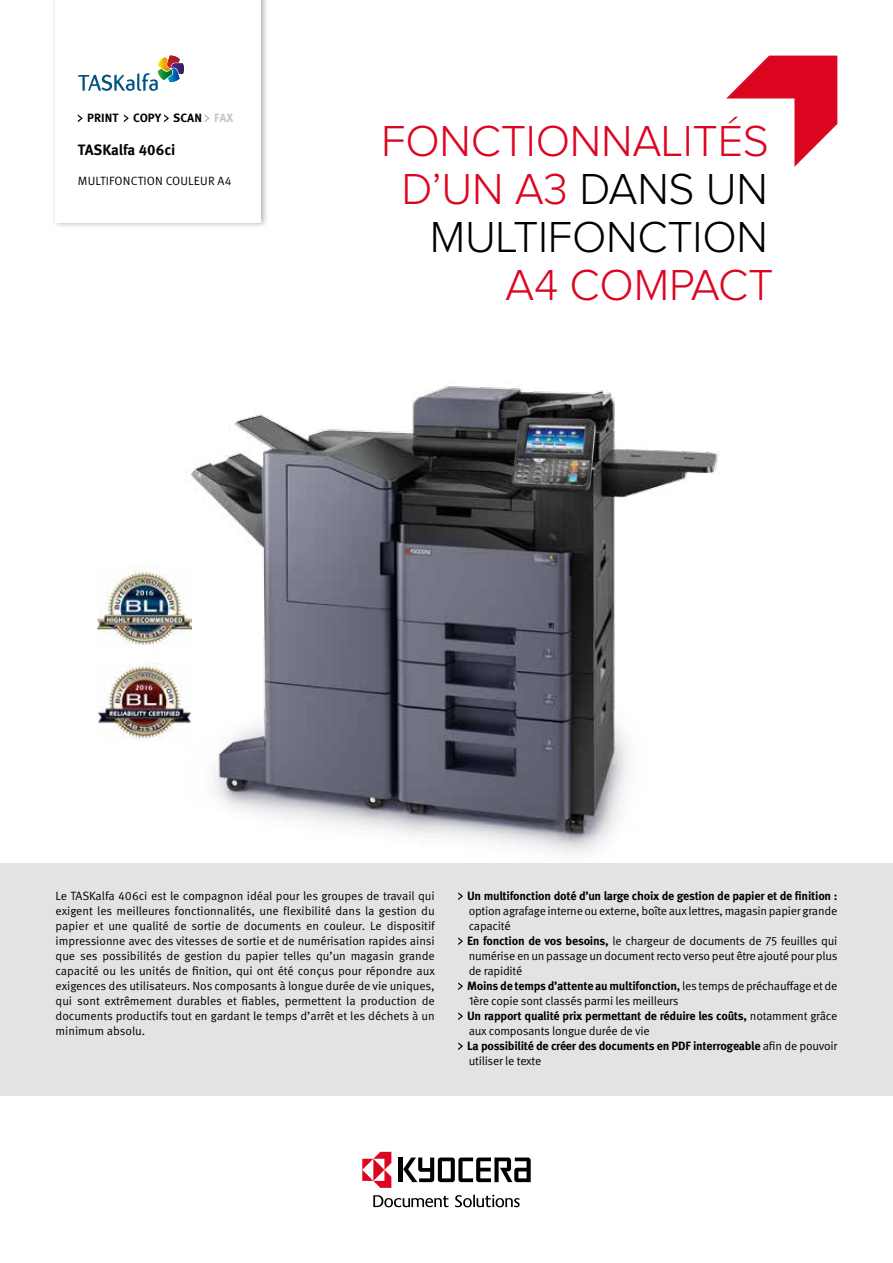
<style>
.page{position:relative;width:893px;height:1263px;background:#fff}
.page>*{position:absolute;margin:0;border:0;box-sizing:border-box;transform-origin:0 0}
.t1{font:300 45px/48px "Proxima Nova";letter-spacing:-.005em;color:#dc0621;text-align:right}
.t2{font:700 15px "Meta Pro";letter-spacing:-.01em;color:#000}
.t3{font:12px/15px "Meta Pro Norm";letter-spacing:-.02em;color:#000;text-align:justify}
.t4{font:700 12px "Meta Pro";letter-spacing:-.02em;color:#000}
.t5{font:12px "Meta Pro Norm";letter-spacing:.01em;color:#000}
.t6{font:700 12px "Meta Pro";color:#000}
.s1{color:#c5c6c6}
.s2{color:#000}
.s3{font-family:"Meta Pro";font-weight:700}
.s4{font-family:"Meta Pro Norm";font-weight:400}
</style>
<div class="page">
<img style="left:134px;top:383px;width:584px;height:472px">
<div style="left:0;top:863px;width:893px;height:233px;background:#e3e3e3"></div>
<div style="left:51px;top:0;width:217px;height:229px;background:#000;opacity:.3"></div>
<div style="left:56px;top:0;width:205px;height:223px;background:#fff"></div>
<hr style="left:399px;top:1157px;width:4px;height:25px;background:#000">
<svg style="left:403px;top:1157px;width:128px;height:25px"></svg>
<svg style="left:362px;top:1152px;width:29px;height:36px"></svg>
<svg style="left:455px;top:1195px;width:65px;height:12px"></svg>
<svg style="left:373px;top:1195px;width:75px;height:12px"></svg>
<svg style="left:78px;top:56px;width:106px;height:35px"></svg>
<svg style="left:726px;top:56px;width:111px;height:111px"></svg>
<svg style="left:458px;top:892px;width:5px;height:8px"></svg>
<svg style="left:458px;top:937px;width:5px;height:8px"></svg>
<svg style="left:458px;top:982px;width:5px;height:8px"></svg>
<svg style="left:458px;top:1012px;width:5px;height:8px"></svg>
<svg style="left:458px;top:1042px;width:5px;height:8px"></svg>
<svg style="left:78px;top:114px;width:4px;height:8px"></svg>
<svg style="left:124px;top:114px;width:4px;height:8px"></svg>
<svg style="left:164px;top:114px;width:5px;height:8px"></svg>
<svg style="left:205px;top:115px;width:4px;height:7px"></svg>
<img style="left:98px;top:567px;width:93px;height:84px">
<img style="left:98px;top:663px;width:93px;height:77px">
<p class="t6" style="left:87px;top:109px;width:148px">PRINT COPY SCAN <span class="s1">FAX</span></p>
<p class="t2" style="left:78px;top:138px;width:99px">TASKalfa 406ci</p>
<p class="t5" style="left:78px;top:172px;width:155px">MULTIFONCTION COULEUR A4</p>
<h1 class="t1" style="left:381px;top:119px;width:389px">FONCTIONNALITÉS<br>D’UN A3 <span class="s2">DANS UN<br>MULTIFONCTION</span></h1>
<h1 class="t1" style="left:505px;top:263px;width:270px">A4 COMPACT</h1>
<p class="t3" style="left:56px;top:888px;width:381px">Le TASKalfa 406ci est le compagnon idéal pour les groupes de travail qui exigent les meilleures fonctionnalités, une flexibilité dans la gestion du papier et une qualité de sortie de documents en couleur. Le dispositif impressionne avec des vitesses de sortie et de numérisation rapides ainsi que ses possibilités de gestion du papier telles qu’un magasin grande capacité ou les unités de finition, qui ont été conçus pour répondre aux exigences des utilisateurs. Nos composants à longue durée de vie uniques, qui sont extrêmement durables et fiables, permettent la production de documents productifs tout en gardant le temps d’arrêt et les déchets à un minimum absolu.</p>
<p class="t4" style="left:467px;top:887px;width:372px">Un multifonction doté d’un large choix de gestion de papier et de finition :</p>
<p class="t3" style="left:467px;top:903px;width:372px;text-align:left">option agrafage interne ou externe, boîte aux lettres, magasin papier grande capacité<br><span class="s3">En fonction de vos besoins,</span> le chargeur de documents de 75 feuilles qui numérise en un passage un document recto verso peut être ajouté pour plus de rapidité</p>
<p class="t4" style="left:467px;top:977px;width:372px">Moins de temps d’attente au multifonction, <span class="s4">les temps de préchauffage et de</span></p>
<p class="t3" style="left:469px;top:993px;width:211px">1ère copie sont classés parmi les meilleurs</p>
<p class="t4" style="left:467px;top:1007px;width:372px">Un rapport qualité prix permettant de réduire les coûts, <span class="s4">notamment grâce</span></p>
<p class="t3" style="left:469px;top:1023px;width:182px">aux composants longue durée de vie</p>
<p class="t4" style="left:467px;top:1037px;width:372px">La possibilité de créer des documents en PDF interrogeable <span class="s4">afin de pouvoir</span></p>
<p class="t3" style="left:469px;top:1053px;width:74px">utiliser le texte</p>
</div>
